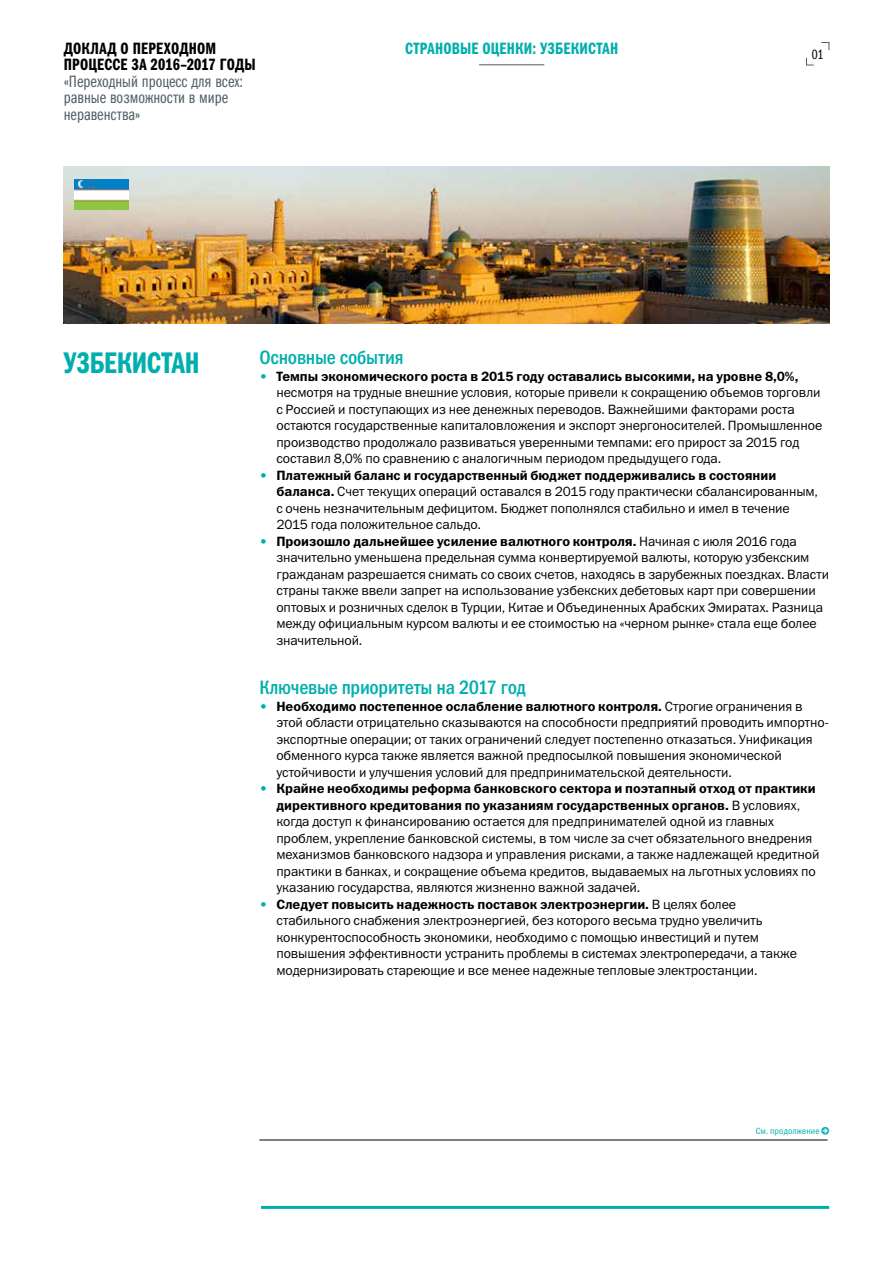
<style>
.page{position:relative;width:893px;height:1263px;background:#fff}
.page>*{position:absolute;margin:0;border:0;box-sizing:border-box;transform-origin:0 0}
.t1{font:30px "Franklin Gothic Demi Cmp ITC";letter-spacing:-.005em;color:#00afad}
.t2{font:19.5px "Franklin Gothic Medi Cond ITC";letter-spacing:-.01em;color:#00afad}
.t3{font:16.5px/16.5px "Franklin Gothic Book Cmp ITC";color:#505e65}
.t4{font:16.5px "Franklin Gothic Demi Cmp ITC";letter-spacing:.015em;color:#000}
.t5{font:16.5px "Franklin Gothic Demi Cmp ITC";letter-spacing:.015em;color:#00afad}
.t6{font:13.5px/16.5px "Franklin Gothic Book ITC";letter-spacing:-.005em;color:#000}
.t7{font:13.5px/16.5px "Franklin Gothic Demi ITC";color:#000;text-align:center}
.t8{font:13.5px "Franklin Gothic Book Cmp ITC";color:#000}
.t9{font:9px "Franklin Gothic Book Cond ITC";letter-spacing:.015em;color:#00afad}
.s1{font-family:"Franklin Gothic Book ITC";color:#00afad}
.s2{font-family:"Franklin Gothic Demi ITC"}
.s3{font-family:"Franklin Gothic Book ITC"}
</style>
<div class="page">
<hr style="left:261px;top:1206px;width:568px;height:3px;background:#00afad">
<hr style="left:259px;top:1140px;width:569px;height:1px;background:#000">
<hr style="left:479px;top:65px;width:65px;height:1px;background:#505e65">
<svg style="left:806px;top:42px;width:23px;height:23px"></svg>
<img style="left:64px;top:166px;width:765px;height:157px">
<img style="left:75px;top:179px;width:54px;height:31px">
<p class="t4" style="left:64px;top:39px;width:154px">ДОКЛАД О ПЕРЕХОДНОМ</p>
<p class="t5" style="left:405px;top:38px;width:214px">СТРАНОВЫЕ ОЦЕНКИ: УЗБЕКИСТАН</p>
<p class="t4" style="left:64px;top:55px;width:193px">ПРОЦЕССЕ ЗА 2016–2017 ГОДЫ</p>
<p class="t3" style="left:64px;top:73px;width:181px">«Переходный процесс для всех: равные возможности в мире неравенства»</p>
<p class="t8" style="left:812px;top:46px;width:13px">01</p>
<h1 class="t1" style="left:64px;top:345px;width:138px">УЗБЕКИСТАН</h1>
<h2 class="t2" style="left:259px;top:346px;width:146px">Основные события</h2>
<p class="t7" style="left:259px;top:368px;width:541px"><span class="s1">•</span> Темпы экономического роста в 2015 году оставались высокими, на уровне 8,0%,</p>
<p class="t6" style="left:276px;top:384px;width:547px">несмотря на трудные внешние условия, которые привели к сокращению объемов торговли с Россией и поступающих из нее денежных переводов. Важнейшими факторами роста остаются государственные капиталовложения и экспорт энергоносителей. Промышленное производство продолжало развиваться уверенными темпами: его прирост за 2015 год составил 8,0% по сравнению с аналогичным периодом предыдущего года.</p>
<p class="t7" style="left:259px;top:467px;width:518px"><span class="s1">•</span> Платежный баланс и государственный бюджет поддерживались в состоянии</p>
<p class="t6" style="left:276px;top:483px;width:543px"><span class="s2">баланса.</span> Счет текущих операций оставался в 2015 году практически сбалансированным, с очень незначительным дефицитом. Бюджет пополнялся стабильно и имел в течение<br>2015 года положительное сальдо.</p>
<p class="t7" style="left:259px;top:533px;width:539px"><span class="s1">•</span> Произошло дальнейшее усиление валютного контроля. <span class="s3">Начиная с июля 2016 года</span></p>
<p class="t6" style="left:276px;top:549px;width:554px">значительно уменьшена предельная сумма конвертируемой валюты, которую узбекским гражданам разрешается снимать со своих счетов, находясь в зарубежных поездках. Власти страны также ввели запрет на использование узбекских дебетовых карт при совершении оптовых и розничных сделок в Турции, Китае и Объединенных Арабских Эмиратах. Разница между официальным курсом валюты и ее стоимостью на «черном рынке» стала еще более значительной.</p>
<h2 class="t2" style="left:259px;top:676px;width:268px">Ключевые приоритеты на 2017 год</h2>
<p class="t7" style="left:259px;top:698px;width:545px"><span class="s1">•</span> Необходимо постепенное ослабление валютного контроля. <span class="s3">Строгие ограничения в</span></p>
<p class="t6" style="left:276px;top:714px;width:554px">этой области отрицательно сказываются на способности предприятий проводить импортно&shy;экспортные операции; от таких ограничений следует постепенно отказаться. Унификация обменного курса также является важной предпосылкой повышения экономической устойчивости и улучшения условий для предпринимательской деятельности.</p>
<p class="t7" style="left:259px;top:781px;width:558px"><span class="s1">•</span> Крайне необходимы реформа банковского сектора и поэтапный отход от практики директивного кредитования по указаниям государственных органов. <span class="s3">В условиях,</span></p>
<p class="t6" style="left:276px;top:813px;width:545px">когда доступ к финансированию остается для предпринимателей одной из главных проблем, укрепление банковской системы, в том числе за счет обязательного внедрения механизмов банковского надзора и управления рисками, а также надлежащей кредитной практики в банках, и сокращение объема кредитов, выдаваемых на льготных условиях по указанию государства, являются жизненно важной задачей.</p>
<p class="t7" style="left:259px;top:896px;width:478px"><span class="s1">•</span> Следует повысить надежность поставок электроэнергии. <span class="s3">В целях более</span></p>
<p class="t6" style="left:276px;top:912px;width:522px">стабильного снабжения электроэнергией, без которого весьма трудно увеличить конкурентоспособность экономики, необходимо с помощью инвестиций и путем повышения эффективности устранить проблемы в системах электропередачи, а также модернизировать стареющие и все менее надежные тепловые электростанции.</p>
<p class="t9" style="left:756px;top:1125px;width:65px">См. продолжение</p>
</div>
